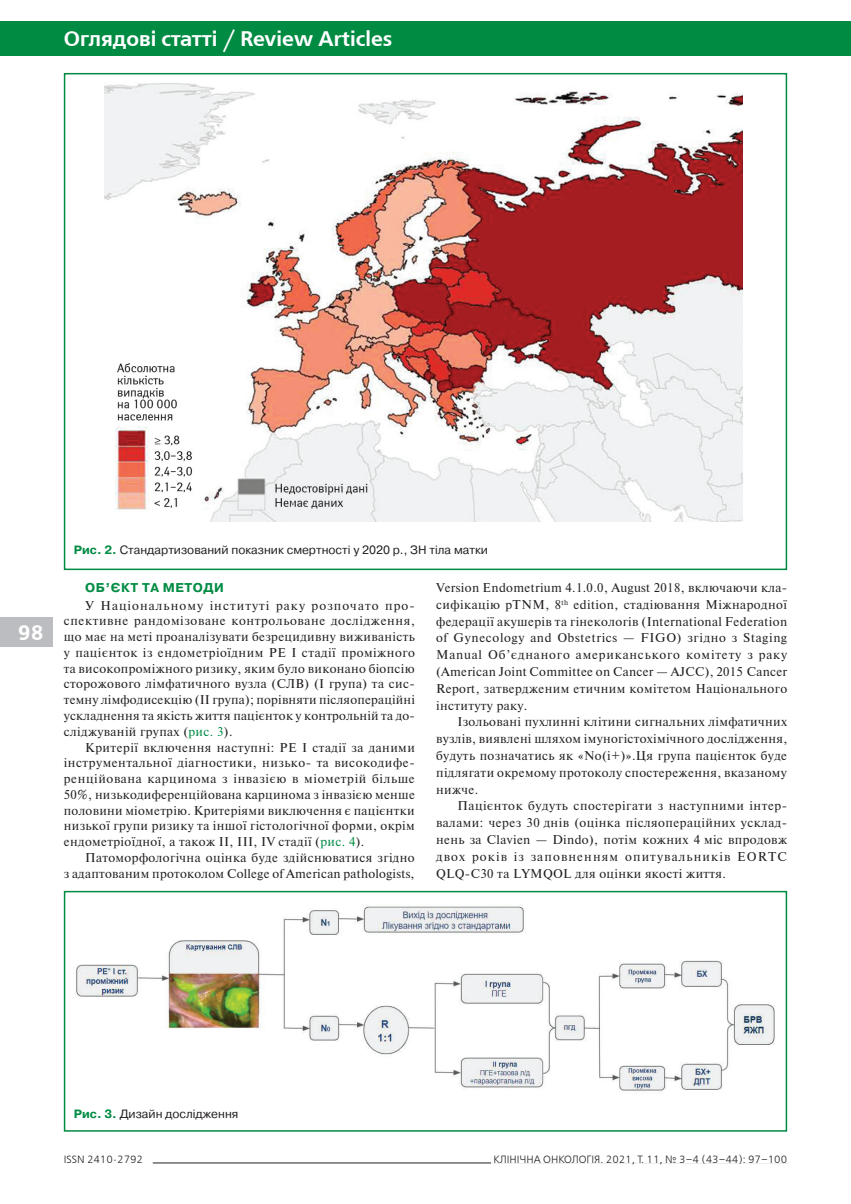
<style>
.page{position:relative;width:851px;height:1204px;background:#fff}
.page>*{position:absolute;margin:0;border:0;box-sizing:border-box;transform-origin:0 0}
.Рубрика_2{font:700 21px "Free Set C";color:#fff}
.Страница{font:700 21px "Free Set C";color:#fff}
.Текст{font:12.75px/15.8px "Newton";letter-spacing:.03em;color:#231f20;text-align:justify}
.Заголовок{font:700 12.75px "Pragmatica";letter-spacing:.04em;color:#008b43}
.Рисунок{font:12px "Pragmatica";color:#231f20}
.Колонтитул_2{font:10.5px "Free Set C";color:#231f20}
.Колонтитул_1{font:10.5px "Free Set C";color:#231f20}
.s1{font-weight:700;color:#008b43}
.s2{color:#008b43}
</style>
<div class="page">
<div style="left:0;top:21px;width:850px;height:34px;background:#008b43"></div>
<div style="left:0;top:617px;width:32px;height:29px;background:#bcbdc0"></div>
<div style="left:9px;top:617px;width:44px;height:29px;background:#bcbdc0"></div>
<hr style="left:153px;top:1162px;width:634px;height:1px;background:#231f20">
<div style="left:491px;top:1154px;width:296px;height:9px;background:#fff"></div>
<img style="left:104px;top:83px;width:638px;height:438px">
<div style="left:64px;top:73px;width:723px;height:497px;border:2px solid #008b43"></div>
<img style="left:76px;top:906px;width:698px;height:185px">
<div style="left:64px;top:890px;width:723px;height:241px;border:2px solid #008b43"></div>
<p class="Рубрика_2" style="left:64px;top:27px;width:330px">Оглядові статті / Review Articles</p>
<p class="Страница" style="left:18px;top:620px;width:27px">98</p>
<p class="Рисунок" style="left:74px;top:543px;width:415px"><span class="s1">Рис. 2.</span> Стандартизований показник смертності у 2020 р., ЗН тіла матки</p>
<p class="Заголовок" style="left:85px;top:579px;width:140px">ОБ’ЄКТ ТА МЕТОДИ</p>
<p class="Текст" style="left:64px;top:597px;width:352px;text-indent:21px">У Національному інституті раку розпочато про&shy;спективне рандомізоване контрольоване дослідження, що має на меті проаналізувати безрецидивну виживаність у пацієнток із ендометріоїдним РЕ І стадії проміжного та високопроміжного ризику, яким було виконано біопсію сторожового лімфатичного вузла (СЛВ) (І група) та сис&shy;темну лімфодисекцію (ІІ група); порівняти післяопераційні ускладнення та якість життя пацієнток у контрольній та до&shy;сліджуваній групах (<span class="s2">рис. 3</span>).</p>
<p class="Текст" style="left:64px;top:738px;width:352px;text-indent:21px">Критерії включення наступні: РЕ І стадії за даними інструментальної діагностики, низько- та високодифе&shy;ренційована карцинома з інвазією в міометрій більше 50%, низькодиференційована карцинома з інвазією менше половини міометрію. Критеріями виключення є пацієнтки низької групи ризику та іншої гістологічної форми, окрім ендометріоїдної, а також ІІ, III, IV стадії (<span class="s2">рис. 4</span>).</p>
<p class="Текст" style="left:64px;top:849px;width:352px;text-align:right">Патоморфологічна оцінка буде здійснюватися згідно<br>з адаптованим протоколом College of American pathologists,</p>
<p class="Текст" style="left:436px;top:578px;width:352px;line-height:16.8px">Version Endometrium 4.1.0.0, August 2018, включаючи кла&shy;сифікацію pTNM, 8<sup>th</sup> еdition, стадіювання Міжнародної федерації акушерів та гінекологів (International Federation of Gynecology and Obstetrics — FIGO) згідно з Staging Manual Об’єднаного американського комітету з раку (American Joint Committee on Cancer — AJCC), 2015 Cancer Report, затвердженим етичним комітетом Національного інституту раку.</p>
<p class="Текст" style="left:436px;top:713px;width:352px;line-height:16.8px;text-indent:21px">Ізольовані пухлинні клітини сигнальних лімфатичних вузлів, виявлені шляхом імуногістохімічного дослідження, будуть позначатись як «No(i+)».Ця група пацієнток буде підлягати окремому протоколу спостереження, вказаному нижче.</p>
<p class="Текст" style="left:436px;top:797px;width:352px;line-height:16.8px;text-indent:21px">Пацієнток будуть спостерігати з наступними інтер&shy;валами: через 30 днів (оцінка післяопераційних усклад&shy;нень за Clavien — Dindo), потім кожних 4 міс впродовж двох років із заповненням опитувальників EORTC QLQ-C30 та LYMQOL для оцінки якості життя.</p>
<p class="Рисунок" style="left:74px;top:1106px;width:166px"><span class="s1">Рис. 3.</span> Дизайн дослідження</p>
<p class="Колонтитул_1" style="left:64px;top:1153px;width:81px">ISSN 2410-2792</p>
<p class="Колонтитул_2" style="left:493px;top:1153px;width:295px">КЛІНІЧНА ОНКОЛОГІЯ. 2021, Т. 11, № 3–4 (43–44): 97–100</p>
</div>
